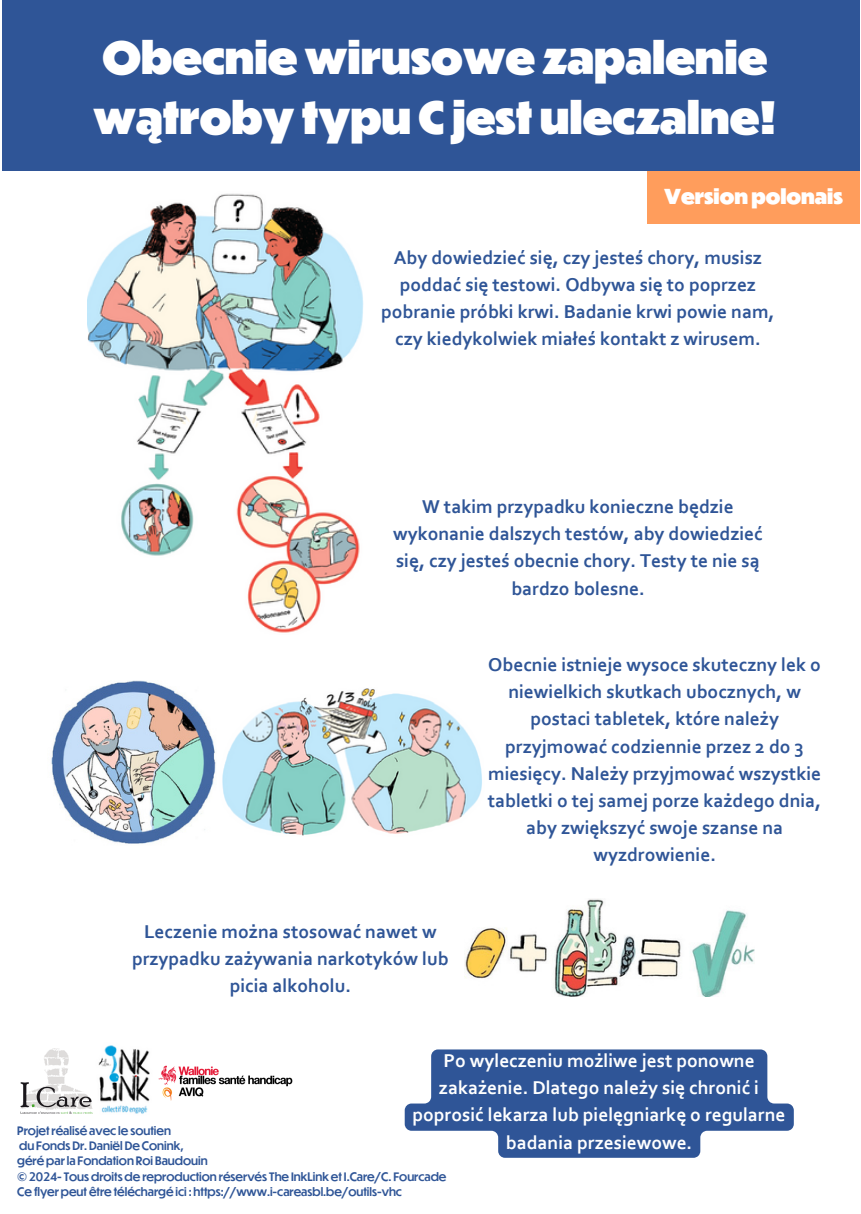
<style>
.page{position:relative;width:861px;height:1214px;background:#fff}
.page>*{position:absolute;margin:0;border:0;box-sizing:border-box;transform-origin:0 0}
.t1{font:900 43.6px/60.8px "Dunbar Tall";color:#fff}
.t2{font:900 20.2px "Dunbar Tall";color:#fff}
.t3{font:700 19.4px/27px "Corbel";color:#2f5597;text-align:center}
.t4{font:700 19.4px/27px "Corbel";color:#fff;text-align:center}
.t5{font:500 11.4px "Dunbar Tall";color:#2f5597}
</style>
<div class="page">
<div style="left:2px;top:0;width:858px;height:171px;background:#2f5597"></div>
<img style="left:88px;top:193px;width:276px;height:440px">
<img style="left:222px;top:688px;width:260px;height:148px">
<img style="left:465px;top:899px;width:289px;height:97px">
<img style="left:51px;top:680px;width:165px;height:164px">
<div style="left:647px;top:171px;width:213px;height:52px;background:#ff9d5c"></div>
<svg style="left:405px;top:1049px;width:389px;height:108px;fill:#2f5597"></svg>
<img style="left:158px;top:1065px;width:135px;height:36px">
<img style="left:98px;top:1045px;width:52px;height:69px">
<img style="left:20px;top:1048px;width:73px;height:66px">
<h2 class="t1" style="left:94px;top:25px;width:684px">Obecnie wirusowe zapalenie wątroby typu C jest uleczalne!</h2>
<p class="t2" style="left:664px;top:183px;width:180px">Version polonais</p>
<p class="t3" style="left:381px;top:246px;width:395px">Aby dowiedzieć się, czy jesteś chory, musisz poddać się testowi. Odbywa się to poprzez pobranie próbki krwi. Badanie krwi powie nam, czy kiedykolwiek miałeś kontakt z wirusem.</p>
<p class="t3" style="left:393px;top:495px;width:371px">W takim przypadku konieczne będzie wykonanie dalszych testów, aby dowiedzieć się, czy jesteś obecnie chory. Testy te nie są bardzo bolesne.</p>
<h2 class="t3" style="left:132px;top:919px;width:318px">Leczenie można stosować nawet w przypadku zażywania narkotyków lub picia alkoholu.</h2>
<h2 class="t3" style="left:488px;top:653px;width:335px">Obecnie istnieje wysoce skuteczny lek o niewielkich skutkach ubocznych, w postaci tabletek, które należy przyjmować codziennie przez 2 do 3 miesięcy. Należy przyjmować wszystkie tabletki o tej samej porze każdego dnia, aby zwiększyć swoje szanse na wyzdrowienie.</h2>
<p class="t4" style="left:413px;top:1049px;width:375px">Po wyleczeniu możliwe jest ponowne zakażenie. Dlatego należy się chronić i poprosić lekarza lub pielęgniarkę o regularne badania przesiewowe.</p>
<p class="t5" style="left:17px;top:1122px;width:155px">Projet réalisé avec le soutien</p>
<p class="t5" style="left:19px;top:1137px;width:166px">du Fonds Dr. Daniël De Conink,</p>
<p class="t5" style="left:17px;top:1153px;width:192px">géré par la Fondation Roi Baudouin</p>
<p class="t5" style="left:17px;top:1168px;width:431px">© 2024- Tous droits de reproduction réservés The InkLink et I.Care/C. Fourcade</p>
<p class="t5" style="left:17px;top:1183px;width:386px">Ce flyer peut être téléchargé ici : https://www.i-careasbl.be/outils-vhc</p>
</div>
